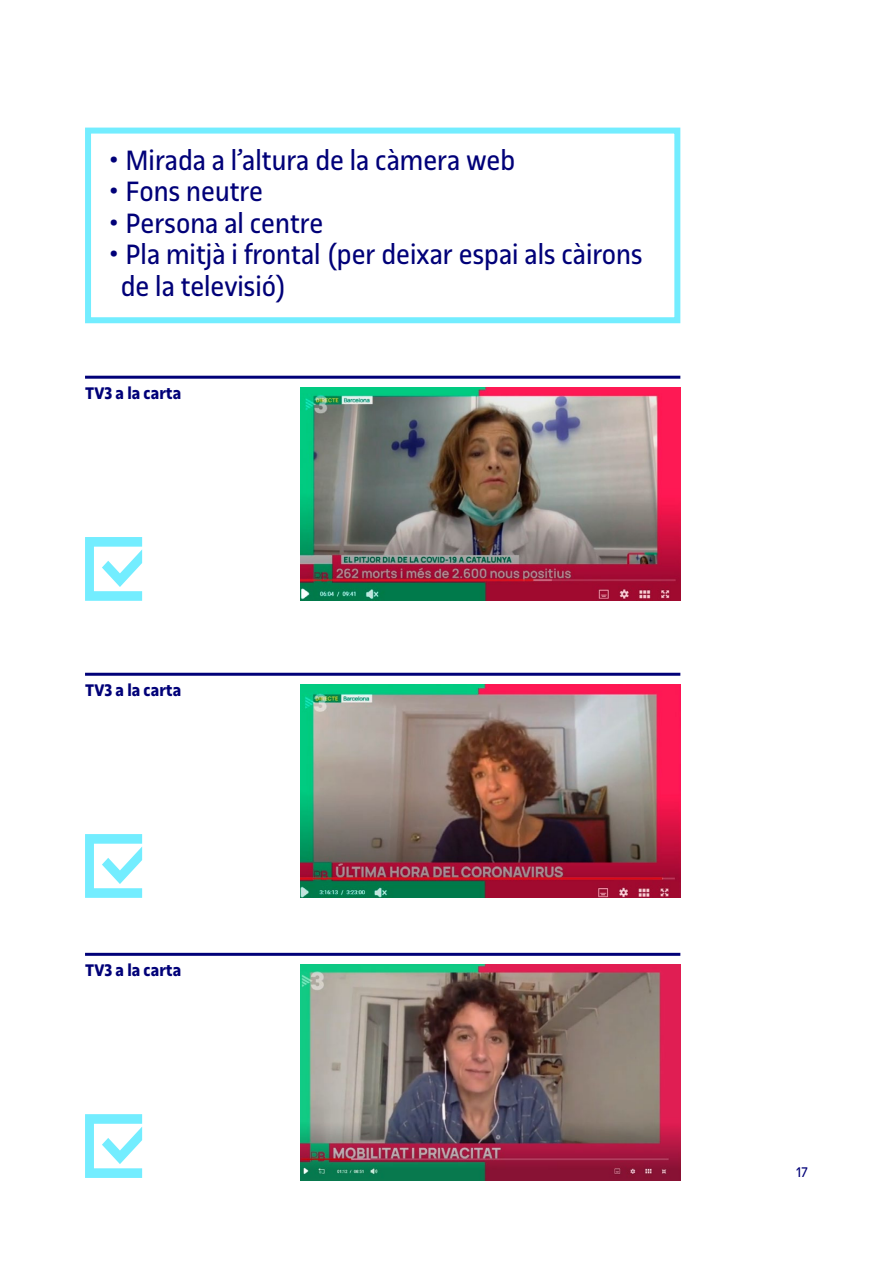
<style>
.page{position:relative;width:893px;height:1263px;background:#fff}
.page>*{position:absolute;margin:0;border:0;box-sizing:border-box;transform-origin:0 0}
.t1{font:30px/31.5px "UOC Sans";color:#000078}
.t2{font:700 18px "UOC Sans";letter-spacing:.01em;color:#000078}
.t3{font:15px "UOC Sans";color:#000078}
</style>
<div class="page">
<div style="left:85px;top:128px;width:595px;height:195px;border:6px solid #73edff"></div>
<svg style="left:85px;top:537px;width:57px;height:64px"></svg>
<svg style="left:85px;top:834px;width:57px;height:64px"></svg>
<svg style="left:85px;top:1114px;width:57px;height:64px"></svg>
<img style="left:300px;top:964px;width:380px;height:216px">
<img style="left:300px;top:684px;width:380px;height:214px">
<img style="left:300px;top:387px;width:380px;height:214px">
<hr style="left:85px;top:376px;width:595px;height:3px;background:#000078">
<hr style="left:85px;top:673px;width:595px;height:3px;background:#000078">
<hr style="left:85px;top:953px;width:595px;height:3px;background:#000078">
<p class="t1" style="left:108px;top:145px;width:409px">• Mirada a l’altura de la càmera web</p>
<p class="t1" style="left:108px;top:176px;width:156px">• Fons neutre</p>
<p class="t1" style="left:108px;top:208px;width:217px">• Persona al centre</p>
<p class="t1" style="left:121px;top:239px;width:523px;text-indent:-13px">• Pla mitjà i frontal (per deixar espai als càirons de la televisió)</p>
<p class="t2" style="left:85px;top:383px;width:98px">TV3 a la carta</p>
<p class="t2" style="left:85px;top:680px;width:98px">TV3 a la carta</p>
<p class="t2" style="left:85px;top:960px;width:98px">TV3 a la carta</p>
<p class="t3" style="left:797px;top:1164px;width:13px">17</p>
</div>
